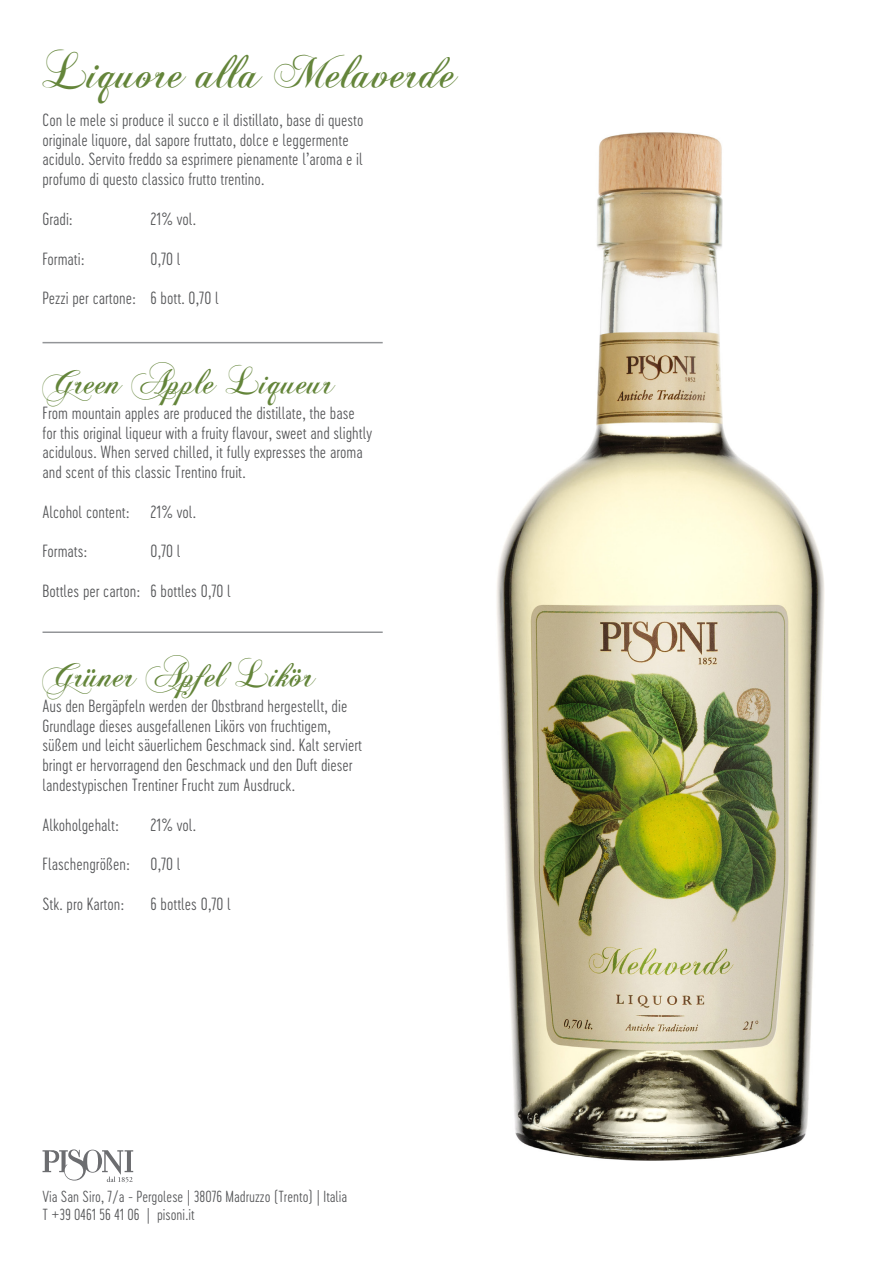
<style>
.page{position:relative;width:893px;height:1263px;background:#fff}
.page>*{position:absolute;margin:0;border:0;box-sizing:border-box;transform-origin:0 0}
.t1{font:48px "Chopin Script";color:#64853a}
.t2{font:36px "Chopin Script";color:#64853a}
.t3{font:16.5px/19.8px "Cervo Neue Extra Light Neue";color:#57585a}
.t4{font:15px/18px "Cervo Neue Extra Light Neue";color:#57585a}
</style>
<div class="page">
<svg style="left:43px;top:1149px;width:90px;height:33px"></svg>
<hr style="left:43px;top:342px;width:340px;height:1px;background:#939598">
<hr style="left:43px;top:631px;width:340px;height:2px;background:#939598">
<img style="left:496px;top:132px;width:329px;height:1029px">
<p class="t1" style="left:43px;top:43px;width:416px">Liquore alla Melaverde</p>
<p class="t3" style="left:43px;top:110px;width:322px">Con le mele si produce il succo e il distillato, base di questo originale liquore, dal sapore fruttato, dolce e leggermente acidulo. Servito freddo sa esprimere pienamente l’aroma e il profumo di questo classico frutto trentino.</p>
<p class="t3" style="left:43px;top:209px;width:32px">Gradi:</p>
<p class="t3" style="left:151px;top:209px;width:47px">21% vol.</p>
<p class="t3" style="left:43px;top:248px;width:43px">Formati:</p>
<p class="t3" style="left:151px;top:248px;width:32px">0,70 l</p>
<p class="t3" style="left:43px;top:288px;width:178px">Pezzi per cartone: 6 bott. 0,70 l</p>
<p class="t2" style="left:43px;top:360px;width:294px">Green Apple Liqueur</p>
<p class="t3" style="left:43px;top:403px;width:331px">From mountain apples are produced the distillate, the base for this original liqueur with a fruity flavour, sweet and slightly acidulous. When served chilled, it fully expresses the aroma and scent of this classic Trentino fruit.</p>
<p class="t3" style="left:43px;top:502px;width:88px">Alcohol content:</p>
<p class="t3" style="left:151px;top:502px;width:47px">21% vol.</p>
<p class="t3" style="left:43px;top:541px;width:46px">Formats:</p>
<p class="t3" style="left:151px;top:541px;width:32px">0,70 l</p>
<p class="t3" style="left:43px;top:581px;width:190px">Bottles per carton: 6 bottles 0,70 l</p>
<p class="t2" style="left:43px;top:653px;width:274px">Grüner Apfel Likör</p>
<p class="t3" style="left:43px;top:696px;width:321px">Aus den Bergäpfeln werden der Obstbrand hergestellt, die Grundlage dieses ausgefallenen Likörs von fruchtigem, süßem und leicht säuerlichem Geschmack sind. Kalt serviert bringt er hervorragend den Geschmack und den Duft dieser landestypischen Trentiner Frucht zum Ausdruck.</p>
<p class="t3" style="left:43px;top:814px;width:78px">Alkoholgehalt:</p>
<p class="t3" style="left:151px;top:814px;width:47px">21% vol.</p>
<p class="t3" style="left:43px;top:854px;width:89px">Flaschengrößen:</p>
<p class="t3" style="left:151px;top:854px;width:32px">0,70 l</p>
<p class="t3" style="left:43px;top:894px;width:83px">Stk. pro Karton:</p>
<p class="t3" style="left:151px;top:894px;width:82px">6 bottles 0,70 l</p>
<p class="t4" style="left:43px;top:1188px;width:306px">Via San Siro, 7/a - Pergolese | 38076 Madruzzo (Trento) | Italia<br>T +39 0461 56 41 06 | pisoni.it</p>
</div>
